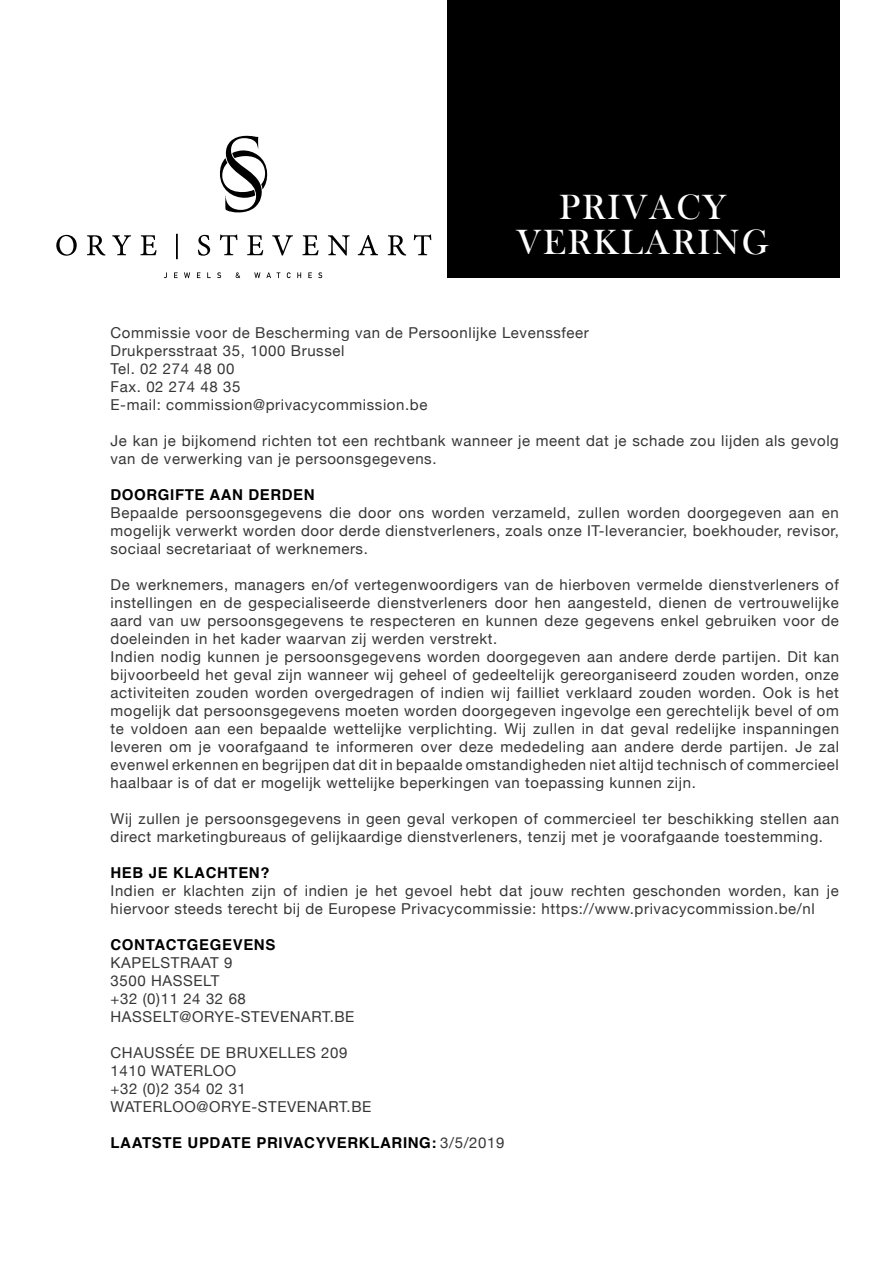
<style>
.page{position:relative;width:893px;height:1263px;background:#fff}
.page>*{position:absolute;margin:0;border:0;box-sizing:border-box;transform-origin:0 0}
.t1{font:36px/34.5px "Bask Old Face";letter-spacing:.06em;color:#fff;text-align:center}
.t2{font:15px/18px "Helvetica Neue";letter-spacing:.04em;color:#363636}
.t3{font:700 15px "Helvetica";letter-spacing:.04em;color:#000}
.s1{font-family:"Helvetica Neue";font-weight:400;color:#363636}
</style>
<div class="page">
<div style="left:448px;top:0;width:392px;height:277px;background:#000"></div>
<svg style="left:164px;top:272px;width:158px;height:6px"></svg>
<svg style="left:220px;top:136px;width:47px;height:76px"></svg>
<svg style="left:56px;top:234px;width:375px;height:25px"></svg>
<h1 class="t1" style="left:516px;top:191px;width:254px">PRIVACY<br>VERKLARING</h1>
<p class="t2" style="left:111px;top:325px;width:480px">Commissie voor de Bescherming van de Persoonlijke Levenssfeer Drukpersstraat 35, 1000 Brussel<br>Tel. 02 274 48 00<br>Fax. 02 274 48 35<br>E-mail: commission@privacycommission.be</p>
<p class="t2" style="left:111px;top:433px;width:730px">Je kan je bijkomend richten tot een rechtbank wanneer je meent dat je schade zou lijden als gevolg van de verwerking van je persoonsgegevens.</p>
<p class="t3" style="left:111px;top:483px;width:206px">DOORGIFTE AAN DERDEN</p>
<p class="t2" style="left:111px;top:505px;width:730px;text-align:justify">Bepaalde persoonsgegevens die door ons worden verzameld, zullen worden doorgegeven aan en mogelijk verwerkt worden door derde dienstverleners, zoals onze IT-leverancier, boekhouder, revisor, sociaal secretariaat of werknemers.</p>
<p class="t2" style="left:111px;top:577px;width:730px">De werknemers, managers en/of vertegenwoordigers van de hierboven vermelde dienstverleners of instellingen en de gespecialiseerde dienstverleners door hen aangesteld, dienen de vertrouwelijke aard van uw persoonsgegevens te respecteren en kunnen deze gegevens enkel gebruiken voor de doeleinden in het kader waarvan zij werden verstrekt.<br>Indien nodig kunnen je persoonsgegevens worden doorgegeven aan andere derde partijen. Dit kan bijvoorbeeld het geval zijn wanneer wij geheel of gedeeltelijk gereorganiseerd zouden worden, onze activiteiten zouden worden overgedragen of indien wij failliet verklaard zouden worden. Ook is het mogelijk dat persoonsgegevens moeten worden doorgegeven ingevolge een gerechtelijk bevel of om te voldoen aan een bepaalde wettelijke verplichting. Wij zullen in dat geval redelijke inspanningen leveren om je voorafgaand te informeren over deze mededeling aan andere derde partijen. Je zal evenwel erkennen en begrijpen dat dit in bepaalde omstandigheden niet altijd technisch of commercieel haalbaar is of dat er mogelijk wettelijke beperkingen van toepassing kunnen zijn.</p>
<p class="t2" style="left:111px;top:811px;width:730px">Wij zullen je persoonsgegevens in geen geval verkopen of commercieel ter beschikking stellen aan direct marketingbureaus of gelijkaardige dienstverleners, tenzij met je voorafgaande toestemming.</p>
<p class="t3" style="left:111px;top:861px;width:160px">HEB JE KLACHTEN?</p>
<p class="t2" style="left:111px;top:883px;width:730px">Indien er klachten zijn of indien je het gevoel hebt dat jouw rechten geschonden worden, kan je hiervoor steeds terecht bij de Europese Privacycommissie: https://www.privacycommission.be/nl</p>
<p class="t3" style="left:111px;top:933px;width:166px">CONTACTGEGEVENS</p>
<p class="t2" style="left:111px;top:955px;width:245px">KAPELSTRAAT 9<br>3500 HASSELT<br>+32 (0)11 24 32 68<br>HASSELT@ORYE-STEVENART.BE</p>
<p class="t2" style="left:111px;top:1045px;width:262px">CHAUSSÉE DE BRUXELLES 209<br>1410 WATERLOO<br>+32 (0)2 354 02 31<br>WATERLOO@ORYE-STEVENART.BE</p>
<p class="t3" style="left:111px;top:1131px;width:395px">LAATSTE UPDATE PRIVACYVERKLARING: <span class="s1">3/5/2019</span></p>
</div>
